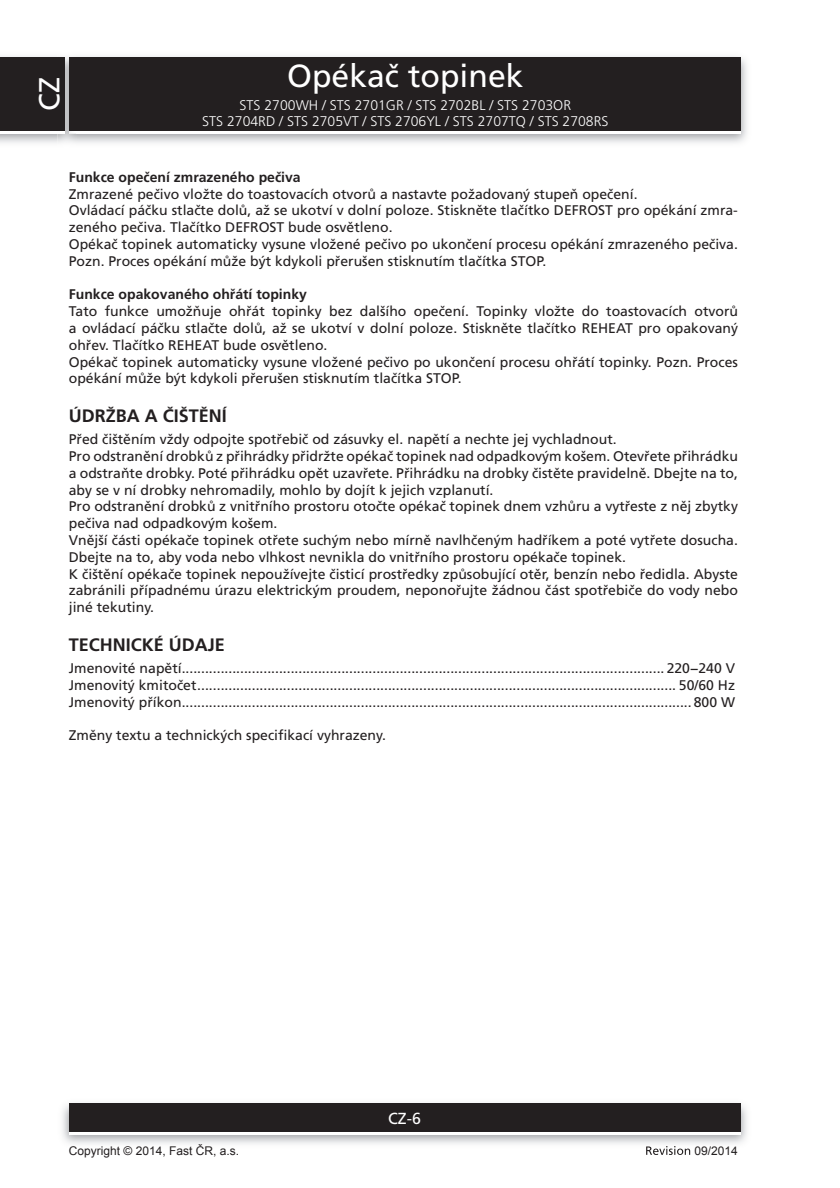
<style>
.page{position:relative;width:840px;height:1188px;background:#fff}
.page>*{position:absolute;margin:0;border:0;box-sizing:border-box;transform-origin:0 0}
.t1{font:32px "Frutiger CE";color:#fff}
.t2{font:29px "Frutiger CE";color:#fff}
.t3{font:700 18px "Frutiger CE";color:#231f20}
.t4{font:16px "Frutiger CE";color:#fff}
.t5{font:14px/16.8px "Frutiger CE";color:#231f20}
.t6{font:300 14px/16.8px "Frutiger CE";color:#fff;text-align:center}
.t7{font:700 14px "Frutiger CE";color:#231f20}
.t8{font:12px "Arial";color:#231f20}
</style>
<div class="page">
<div style="left:69px;top:57px;width:672px;height:74px;background:#231f20"></div>
<img style="left:62px;top:1103px;width:685px;height:41px">
<div style="left:69px;top:1107px;width:672px;height:28px;background:#fff"></div>
<div style="left:69px;top:1104px;width:672px;height:28px;background:#231f20"></div>
<img style="left:57px;top:54px;width:19px;height:91px">
<img style="left:69px;top:131px;width:7px;height:3px">
<svg style="left:69px;top:57px;width:7px;height:3px"></svg>
<img style="left:69px;top:60px;width:7px;height:71px">
<div style="left:0;top:60px;width:65px;height:74px;background:#fff"></div>
<div style="left:0;top:57px;width:65px;height:74px;background:#231f20"></div>
<svg style="left:646px;top:1146px;width:44px;height:9px"></svg>
<h2 class="t2" style="left:38px;top:111px;width:35px;rotate:-90deg">CZ</h2>
<h1 class="t1" style="left:287px;top:63px;width:238px">Opékač topinek</h1>
<p class="t6" style="left:202px;top:97px;width:408px">STS 2700WH / STS 2701GR / STS 2702BL / STS 2703OR<br>STS 2704RD / STS 2705VT / STS 2706YL / STS 2707TQ / STS 2708RS</p>
<p class="t7" style="left:69px;top:171px;width:233px">Funkce opečení zmrazeného pečiva</p>
<p class="t5" style="left:69px;top:186px;width:670px">Zmrazené pečivo vložte do toastovacích otvorů a nastavte požadovaný stupeň opečení.<br>Ovládací páčku stlačte dolů, až se ukotví v dolní poloze. Stiskněte tlačítko DEFROST pro opékání zmra&shy;zeného pečiva. Tlačítko DEFROST bude osvětleno.<br>Opékač topinek automaticky vysune vložené pečivo po ukončení procesu opékání zmrazeného pečiva.<br>Pozn. Proces opékání může být kdykoli přerušen stisknutím tlačítka STOP.</p>
<p class="t7" style="left:69px;top:289px;width:240px">Funkce opakovaného ohřátí topinky</p>
<p class="t5" style="left:69px;top:304px;width:670px">Tato funkce umožňuje ohřát topinky bez dalšího opečení. Topinky vložte do toastovacích otvorů a ovládací páčku stlačte dolů, až se ukotví v dolní poloze. Stiskněte tlačítko REHEAT pro opakovaný ohřev. Tlačítko REHEAT bude osvětleno.<br>Opékač topinek automaticky vysune vložené pečivo po ukončení procesu ohřátí topinky. Pozn. Proces opékání může být kdykoli přerušen stisknutím tlačítka STOP.</p>
<p class="t3" style="left:69px;top:408px;width:160px">ÚDRŽBA A ČIŠTĚNÍ</p>
<p class="t5" style="left:69px;top:432px;width:670px">Před čištěním vždy odpojte spotřebič od zásuvky el. napětí a nechte jej vychladnout.<br>Pro odstranění drobků z přihrádky přidržte opékač topinek nad odpadkovým košem. Otevřete přihrádku a odstraňte drobky. Poté přihrádku opět uzavřete. Přihrádku na drobky čistěte pravidelně. Dbejte na to, aby se v ní drobky nehromadily, mohlo by dojít k jejich vzplanutí.<br>Pro odstranění drobků z vnitřního prostoru otočte opékač topinek dnem vzhůru a vytřeste z něj zbytky pečiva nad odpadkovým košem.<br>Vnější části opékače topinek otřete suchým nebo mírně navlhčeným hadříkem a poté vytřete dosucha.<br>Dbejte na to, aby voda nebo vlhkost nevnikla do vnitřního prostoru opékače topinek.<br>K čištění opékače topinek nepoužívejte čisticí prostředky způsobující otěr, benzín nebo ředidla. Abyste zabránili případnému úrazu elektrickým proudem, neponořujte žádnou část spotřebiče do vody nebo jiné tekutiny.</p>
<p class="t3" style="left:69px;top:637px;width:158px">TECHNICKÉ ÚDAJE</p>
<p class="t5" style="left:69px;top:661px;width:668px;text-align:justify">Jmenovité napětí ............................................................................................................................ 220−240 V Jmenovitý kmitočet ........................................................................................................................... 50/60 Hz Jmenovitý příkon. .................................................................................................................................. 800 W</p>
<p class="t5" style="left:69px;top:728px;width:319px">Změny textu a technických specifikací vyhrazeny.</p>
<p class="t4" style="left:388px;top:1112px;width:34px">CZ-6</p>
<p class="t8" style="left:69px;top:1144px;width:172px">Copyright © 2014, Fast ČR, a.s.</p>
<p class="t8" style="left:694px;top:1144px;width:45px">09/2014</p>
</div>
